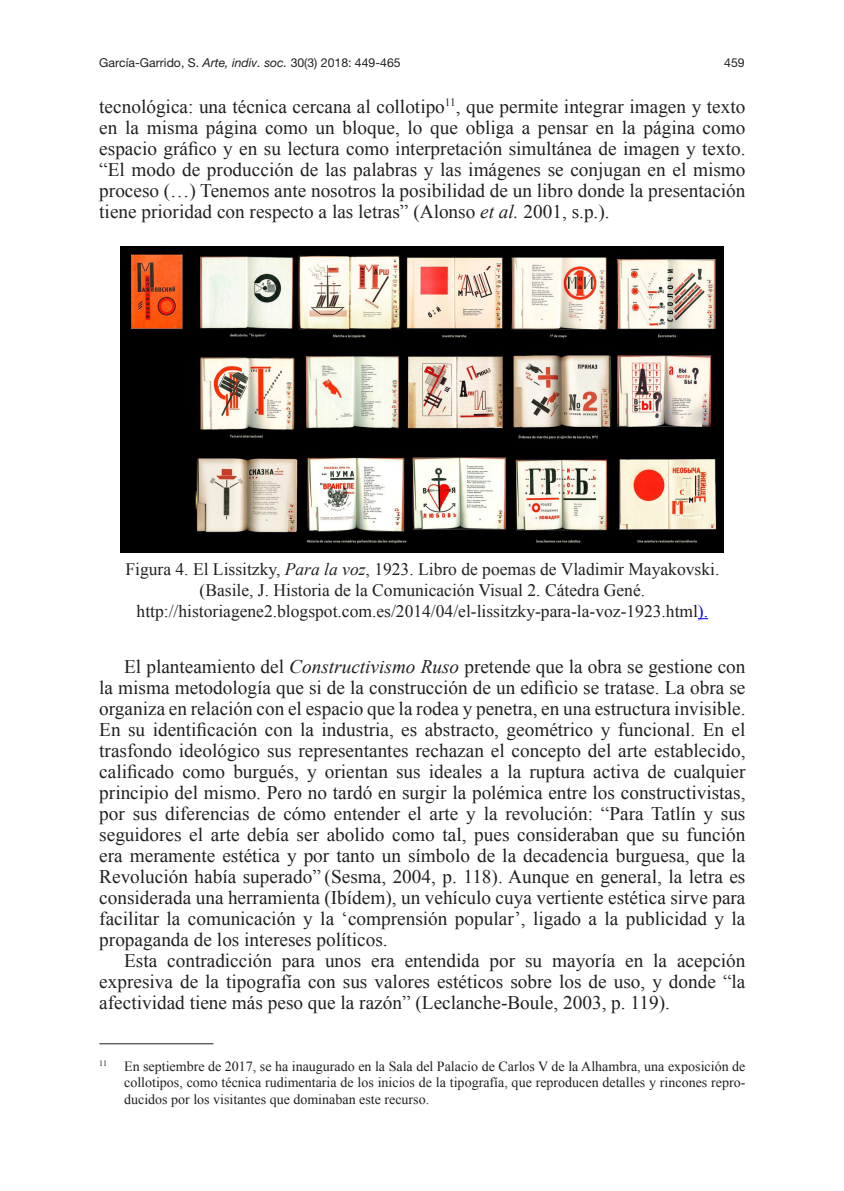
<style>
.page{position:relative;width:844px;height:1191px;background:#fff}
.page>*{position:absolute;margin:0;border:0;box-sizing:border-box;transform-origin:0 0}
.Normal__Web{font:19.25px/21px "Times New Roman";color:#231f20;text-align:justify}
.Pie_de_figuras{font:17.5px/21px "Times New Roman";color:#231f20;text-align:center}
.t1{font:14px/16.8px "Times New Roman";color:#231f20;text-align:justify}
.t2{font:12.25px "Helvetica Neue LT Pro";color:#231f20}
.s1{font-style:italic}
.s2{color:#00f}
</style>
<div class="page">
<hr style="left:99px;top:1043px;width:114px;height:1px;background:#231f20">
<img style="left:121px;top:247px;width:602px;height:305px">
<p class="t2" style="left:99px;top:55px;width:303px">García-Garrido, S. <span class="s1">Arte, indiv. soc.</span> 30(3) 2018: 449-465</p>
<p class="t2" style="left:724px;top:55px;width:22px">459</p>
<p class="Normal__Web" style="left:99px;top:95px;width:647px">tecnológica: una técnica cercana al collotipo<sup>11</sup>, que permite integrar imagen y texto en la misma página como un bloque, lo que obliga a pensar en la página como espacio gráfico y en su lectura como interpretación simultánea de imagen y texto. “El modo de producción de las palabras y las imágenes se conjugan en el mismo proceso (…) Tenemos ante nosotros la posibilidad de un libro donde la presentación tiene prioridad con respecto a las letras” (Alonso <span class="s1">et al.</span> 2001, s.p.).</p>
<p class="Pie_de_figuras" style="left:125px;top:558px;width:595px">Figura 4. El Lissitzky, <span class="s1">Para la voz</span>, 1923. Libro de poemas de Vladimir Mayakovski. (Basile, J. Historia de la Comunicación Visual 2. Cátedra Gené. http://historiagene2.blogspot.com.es/2014/04/el-lissitzky-para-la-voz-1923.html<span class="s2">).</span></p>
<p class="Normal__Web" style="left:99px;top:655px;width:647px;text-indent:25px">El planteamiento del <span class="s1">Constructivismo Ruso</span> pretende que la obra se gestione con la misma metodología que si de la construcción de un edificio se tratase. La obra se organiza en relación con el espacio que la rodea y penetra, en una estructura invisible.<br>En su identificación con la industria, es abstracto, geométrico y funcional. En el trasfondo ideológico sus representantes rechazan el concepto del arte establecido, calificado como burgués, y orientan sus ideales a la ruptura activa de cualquier principio del mismo. Pero no tardó en surgir la polémica entre los constructivistas, por sus diferencias de cómo entender el arte y la revolución: “Para Tatlín y sus seguidores el arte debía ser abolido como tal, pues consideraban que su función era meramente estética y por tanto un símbolo de la decadencia burguesa, que la Revolución había superado” (Sesma, 2004, p. 118). Aunque en general, la letra es considerada una herramienta (Ibídem), un vehículo cuya vertiente estética sirve para facilitar la comunicación y la ‘comprensión popular’, ligado a la publicidad y la propaganda de los intereses políticos.</p>
<p class="Normal__Web" style="left:99px;top:949px;width:647px;text-indent:25px">Esta contradicción para unos era entendida por su mayoría en la acepción expresiva de la tipografía con sus valores estéticos sobre los de uso, y donde “la afectividad tiene más peso que la razón” (Leclanche-Boule, 2003, p. 119).</p>
<p class="t1" style="left:124px;top:1057px;width:622px;text-indent:-25px"><sup>11</sup> En septiembre de 2017, se ha inaugurado en la Sala del Palacio de Carlos V de la Alhambra, una exposición de collotipos, como técnica rudimentaria de los inicios de la tipografía, que reproducen detalles y rincones repro&shy;ducidos por los visitantes que dominaban este recurso.</p>
</div>
